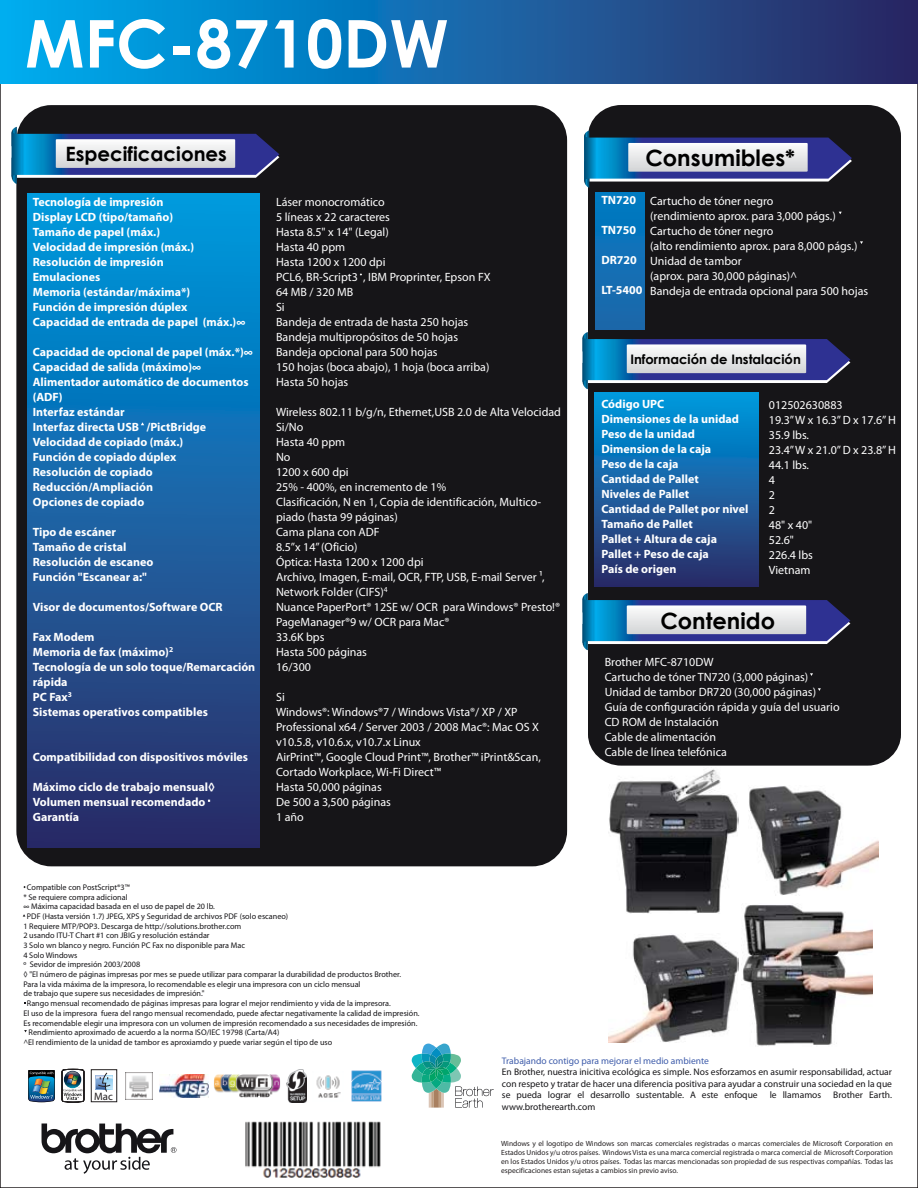
<style>
.page{position:relative;width:918px;height:1188px;background:#fff}
.page>*{position:absolute;margin:0;border:0;box-sizing:border-box;transform-origin:0 0}
.t1{font:700 66px "Century Gothic";color:#fff}
.t2{font:700 22.5px "Century Gothic";color:#000}
.t3{font:700 19.8px "Century Gothic";color:#000}
.t4{font:700 13.05px "Century Gothic";color:#000}
.t5{font:12px/15px "Myriad Pro";color:#fff}
.t6{font:700 12px/15px "Myriad Pro";color:#fff}
.t7{font:10.8px "Myriad Pro";color:#231f20}
.t8{font:9.6px/11.4px "Myriad Pro";color:#161518;text-align:justify}
.t9{font:9.6px "Myriad Pro";color:#3e5caa}
.t10{font:8.25px "Myriad Pro";color:#151417}
.t11{font:7.5px/9px "Myriad Pro";color:#231f20;text-align:justify}
</style>
<div class="page">
<div style="left:588px;top:105px;width:313px;height:661px;background:#161518;border-radius:32px"></div>
<div style="left:0;top:0;width:918px;height:84px;background:linear-gradient(to right,#00adf3,#2f2662)"></div>
<div style="left:16px;top:105px;width:551px;height:761px;background:#161518;border-radius:35px"></div>
<svg style="left:11px;top:127px;width:268px;height:57px"></svg>
<div style="left:27px;top:193px;width:233px;height:654px;background:linear-gradient(to bottom,#009ae1,#312a65)"></div>
<svg style="left:584px;top:131px;width:268px;height:57px"></svg>
<div style="left:595px;top:192px;width:50px;height:138px;background:linear-gradient(to bottom,#007ac3,#2066a9)"></div>
<svg style="left:582px;top:593px;width:268px;height:58px"></svg>
<svg style="left:582px;top:332px;width:268px;height:58px"></svg>
<div style="left:595px;top:392px;width:163px;height:194px;background:linear-gradient(to bottom,#009ae1,#302c67)"></div>
<svg style="left:42px;top:1124px;width:135px;height:50px"></svg>
<svg style="left:412px;top:1043px;width:82px;height:65px"></svg>
<img style="left:608px;top:769px;width:130px;height:144px">
<img style="left:743px;top:905px;width:129px;height:141px">
<img style="left:608px;top:934px;width:130px;height:109px">
<img style="left:749px;top:786px;width:129px;height:109px">
<img style="left:352px;top:1071px;width:30px;height:31px">
<svg style="left:28px;top:1070px;width:27px;height:32px"></svg>
<svg style="left:62px;top:1069px;width:22px;height:34px"></svg>
<div style="left:91px;top:1070px;width:26px;height:32px;background:#fff;border:1px solid #231f20"></div>
<svg style="left:96px;top:1072px;width:17px;height:20px"></svg>
<svg style="left:169px;top:1074px;width:40px;height:24px"></svg>
<img style="left:159px;top:1075px;width:49px;height:23px">
<img style="left:287px;top:1070px;width:20px;height:33px">
<img style="left:125px;top:1073px;width:27px;height:27px">
<img style="left:214px;top:1074px;width:66px;height:24px">
<img style="left:316px;top:1075px;width:25px;height:23px">
<img style="left:245px;top:1121px;width:136px;height:57px">
<h1 class="t1" style="left:25px;top:2px;width:425px">MFC-8710DW</h1>
<h3 class="t3" style="left:65px;top:142px;width:163px">Especificaciones</h3>
<p class="t6" style="left:33px;top:194px;width:214px">Tecnología de impresión<br>Display LCD (tipo/tamaño)<br>Tamaño de papel (máx.)<br>Velocidad de impresión (máx.)<br>Resolución de impresión<br>Emulaciones<br>Memoria (estándar/máxima*)<br>Función de impresión dúplex<br>Capacidad de entrada de papel (máx.)∞</p>
<p class="t6" style="left:33px;top:344px;width:222px">Capacidad de opcional de papel (máx.*)∞<br>Capacidad de salida (máximo)∞<br>Alimentador automático de documentos (ADF)<br>Interfaz estándar<br>Interfaz directa USB /PictBridge<br>Velocidad de copiado (máx.)<br>Función de copiado dúplex<br>Resolución de copiado<br>Reducción/Ampliación<br>Opciones de copiado</p>
<p class="t6" style="left:33px;top:524px;width:122px">Tipo de escáner<br>Tamaño de cristal<br>Resolución de escaneo<br>Función "Escanear a:"</p>
<p class="t6" style="left:33px;top:599px;width:191px">Visor de documentos/Software OCR</p>
<p class="t6" style="left:33px;top:629px;width:224px">Fax Modem<br>Memoria de fax (máximo)<sup>2<br></sup>Tecnología de un solo toque/Remarcación rápida<br>PC Fax<sup>3<br></sup>Sistemas operativos compatibles</p>
<p class="t6" style="left:33px;top:749px;width:217px">Compatibilidad con dispositivos móviles</p>
<p class="t6" style="left:33px;top:779px;width:184px">Máximo ciclo de trabajo mensual◊<br>Volumen mensual recomendado<br>Garantía</p>
<p class="t5" style="left:276px;top:194px;width:216px">Láser monocromático<br>5 líneas x 22 caracteres<br>Hasta 8.5" x 14" (Legal)<br>Hasta 40 ppm<br>Hasta 1200 x 1200 dpi<br>PCL6, BR-Script3 , IBM Proprinter, Epson FX<br>64 MB / 320 MB<br>Si<br>Bandeja de entrada de hasta 250 hojas<br>Bandeja multipropósitos de 50 hojas<br>Bandeja opcional para 500 hojas<br>150 hojas (boca abajo), 1 hoja (boca arriba)<br>Hasta 50 hojas</p>
<p class="t5" style="left:276px;top:404px;width:286px">Wireless 802.11 b/g/n, Ethernet,USB 2.0 de Alta Velocidad<br>Si/No<br>Hasta 40 ppm<br>No<br>1200 x 600 dpi<br>25% - 400%, en incremento de 1%<br>Clasificación, N en 1, Copia de identificación, Multico&shy;piado (hasta 99 páginas)<br>Cama plana con ADF<br>8.5”x 14” (Oficio)<br>Óptica: Hasta 1200 x 1200 dpi<br>Archivo, Imagen, E-mail, OCR, FTP, USB, E-mail Server ¹,<br>Network Folder (CIFS)<sup>4<br></sup>Nuance PaperPort® 12SE w/ OCR para Windows® Presto!®<br>PageManager®9 w/ OCR para Mac®<br>33.6K bps<br>Hasta 500 páginas<br>16/300</p>
<p class="t5" style="left:276px;top:689px;width:266px">Si<br>Windows®: Windows®7 / Windows Vista®/ XP / XP<br>Professional x64 / Server 2003 / 2008 Mac®: Mac OS X v10.5.8, v10.6.x, v10.7.x Linux<br>AirPrint™, Google Cloud Print™, Brother™ iPrint&amp;Scan,<br>Cortado Workplace, Wi-Fi Direct™<br>Hasta 50,000 páginas<br>De 500 a 3,500 páginas<br>1 año</p>
<p class="t10" style="left:27px;top:882px;width:105px">Compatible con PostScript®3™</p>
<p class="t10" style="left:23px;top:892px;width:106px">* Se requiere compra adicional</p>
<p class="t10" style="left:23px;top:901px;width:193px">∞ Máxima capacidad basada en el uso de papel de 20 lb.</p>
<p class="t10" style="left:27px;top:911px;width:263px">PDF (Hasta versión 1.7) JPEG, XPS y Seguridad de archivos PDF (solo escaneo)</p>
<p class="t10" style="left:23px;top:921px;width:220px">1 Requiere MTP/POP3. Descarga de http://solutions.brother.com</p>
<p class="t10" style="left:23px;top:931px;width:188px">2 usando ITU-T Chart #1 con JBIG y resolución estándar</p>
<p class="t10" style="left:23px;top:940px;width:223px">3 Solo wn blanco y negro. Función PC Fax no disponible para Mac</p>
<p class="t10" style="left:23px;top:950px;width:55px">4 Solo Windows</p>
<p class="t10" style="left:23px;top:960px;width:118px">º Sevidor de impresión 2003/2008</p>
<p class="t10" style="left:23px;top:969px;width:379px">◊ "El número de páginas impresas por mes se puede utilizar para comparar la durabilidad de productos Brother.</p>
<p class="t10" style="left:23px;top:979px;width:339px">Para la vida máxima de la impresora, lo recomendable es elegir una impresora con un ciclo mensual</p>
<p class="t10" style="left:23px;top:989px;width:183px">de trabajo que supere sus necesidades de impresión."</p>
<p class="t10" style="left:27px;top:998px;width:365px">Rango mensual recomendado de páginas impresas para lograr el mejor rendimiento y vida de la impresora.</p>
<p class="t10" style="left:23px;top:1008px;width:398px">El uso de la impresora fuera del rango mensual recomendado, puede afectar negativamente la calidad de impresión.</p>
<p class="t10" style="left:23px;top:1018px;width:396px">Es recomendable elegir una impresora con un volumen de impresión recomendado a sus necesidades de impresión.</p>
<p class="t10" style="left:29px;top:1027px;width:252px">Rendimiento aproximado de acuerdo a la norma ISO/IEC 19798 (Carta/A4)</p>
<p class="t10" style="left:23px;top:1037px;width:310px">^El rendimiento de la unidad de tambor es aproxiamdo y puede variar según el tipo de uso</p>
<h2 class="t2" style="left:645px;top:144px;width:151px">Consumibles*</h2>
<p class="t6" style="left:601px;top:192px;width:36px">TN720</p>
<p class="t6" style="left:601px;top:222px;width:36px">TN750</p>
<p class="t6" style="left:601px;top:252px;width:37px">DR720</p>
<p class="t6" style="left:601px;top:282px;width:43px">LT-5400</p>
<p class="t5" style="left:650px;top:193px;width:220px">Cartucho de tóner negro<br>(rendimiento aprox. para 3,000 págs.)<br>Cartucho de tóner negro<br>(alto rendimiento aprox. para 8,000 págs.)<br>Unidad de tambor<br>(aprox. para 30,000 páginas)^<br>Bandeja de entrada opcional para 500 hojas</p>
<p class="t4" style="left:630px;top:351px;width:172px">Información de Instalación</p>
<p class="t6" style="left:601px;top:396px;width:149px">Código UPC<br>Dimensiones de la unidad<br>Peso de la unidad<br>Dimension de la caja<br>Peso de la caja<br>Cantidad de Pallet<br>Niveles de Pallet<br>Cantidad de Pallet por nivel<br>Tamaño de Pallet<br>Pallet + Altura de caja<br>Pallet + Peso de caja<br>País de origen</p>
<p class="t5" style="left:769px;top:397px;width:128px">012502630883<br>19.3” W x 16.3” D x 17.6” H<br>35.9 lbs.<br>23.4” W x 21.0” D x 23.8” H<br>44.1 lbs.<br>4<br>2<br>2<br>48" x 40"<br>52.6"<br>226.4 lbs<br>Vietnam</p>
<h2 class="t2" style="left:660px;top:606px;width:116px">Contenido</h2>
<p class="t5" style="left:605px;top:654px;width:236px">Brother MFC-8710DW<br>Cartucho de tóner TN720 (3,000 páginas)<br>Unidad de tambor DR720 (30,000 páginas)<br>Guía de configuración rápida y guía del usuario<br>CD ROM de Instalación<br>Cable de alimentación<br>Cable de línea telefónica</p>
<p class="t7" style="left:94px;top:1090px;width:20px">Mac</p>
<p class="t9" style="left:502px;top:1055px;width:209px">Trabajando contigo para mejorar el medio ambiente</p>
<p class="t8" style="left:502px;top:1066px;width:392px">En Brother, nuestra inicitiva ecológica es simple. Nos esforzamos en asumir responsabilidad, actuar con respeto y tratar de hacer una diferencia positiva para ayudar a construir una sociedad en la que se pueda lograr el desarrollo sustentable. A este enfoque</p>
<p class="t8" style="left:770px;top:1089px;width:53px">le llamamos</p>
<p class="t8" style="left:833px;top:1089px;width:60px">Brother Earth.</p>
<p class="t8" style="left:502px;top:1101px;width:95px">www.brotherearth.com</p>
<p class="t11" style="left:501px;top:1139px;width:394px">Windows y el logotipo de Windows son marcas comerciales registradas o marcas comerciales de Microsoft Corporation en Estados Unidos y/u otros países. Windows Vista es una marca comercial registrada o marca comercial de Microsoft Corporation en los Estados Unidos y/u otros países. Todas las marcas mencionadas son propiedad de sus respectivas compañías. Todas las especificaciones estan sujetas a cambios sin previo aviso.</p>
</div>
